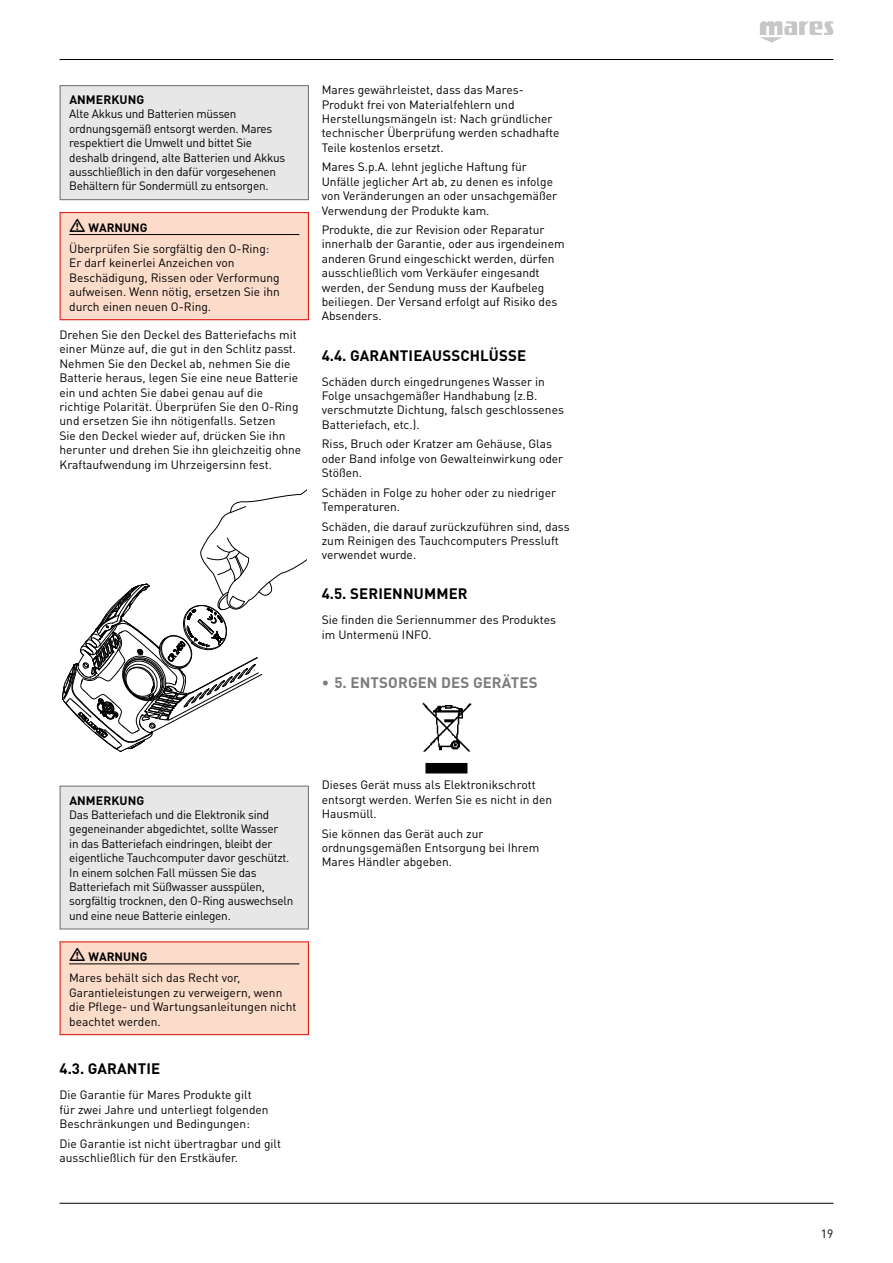
<style>
.page{position:relative;width:893px;height:1263px;background:#fff}
.page>*{position:absolute;margin:0;border:0;box-sizing:border-box;transform-origin:0 0}
.t1{font:700 15px "DIN Pro";letter-spacing:.01em;color:#000}
.t2{font:700 15px "DIN Pro";letter-spacing:.01em;color:#7b7c7e}
.t3{font:700 12.15px "DIN Pro";letter-spacing:.01em;color:#000}
.t4{font:12px/14.4px "DIN Pro";color:#000}
.t5{font:12px/14.4px "DIN Pro";letter-spacing:-.02em;color:#000}
.t6{font:700 12px "DIN Pro";color:#000}
</style>
<div class="page">
<hr style="left:60px;top:59px;width:773px;height:1px;background:#000">
<hr style="left:60px;top:1203px;width:773px;height:1px;background:#000">
<svg style="left:760px;top:21px;width:74px;height:22px"></svg>
<div style="left:60px;top:86px;width:248px;height:114px;background:#e7e7e8"></div>
<div style="left:60px;top:85px;width:249px;height:115px;border:1px solid #7b7c7e"></div>
<div style="left:60px;top:213px;width:248px;height:107px;background:#fbdbca"></div>
<hr style="left:69px;top:234px;width:230px;height:1px;background:#000">
<div style="left:60px;top:212px;width:249px;height:108px;border:1px solid #e32119"></div>
<svg style="left:62px;top:490px;width:244px;height:262px"></svg>
<div style="left:60px;top:786px;width:248px;height:143px;background:#e7e7e8"></div>
<div style="left:60px;top:785px;width:249px;height:144px;border:1px solid #7b7c7e"></div>
<div style="left:60px;top:942px;width:248px;height:92px;background:#fbdbca"></div>
<hr style="left:69px;top:964px;width:230px;height:1px;background:#000">
<div style="left:60px;top:941px;width:249px;height:94px;border:1px solid #e32119"></div>
<img style="left:422px;top:703px;width:50px;height:71px">
<p class="t3" style="left:69px;top:91px;width:77px">ANMERKUNG</p>
<p class="t5" style="left:69px;top:106px;width:218px">Alte Akkus und Batterien müssen ordnungsgemäß entsorgt werden. Mares respektiert die Umwelt und bittet Sie deshalb dringend, alte Batterien und Akkus ausschließlich in den dafür vorgesehenen Behältern für Sondermüll zu entsorgen.</p>
<p class="t6" style="left:89px;top:219px;width:60px">WARNUNG</p>
<p class="t4" style="left:69px;top:241px;width:212px">Überprüfen Sie sorgfältig den O-Ring:<br>Er darf keinerlei Anzeichen von Beschädigung, Rissen oder Verformung aufweisen. Wenn nötig, ersetzen Sie ihn durch einen neuen O-Ring.</p>
<p class="t4" style="left:60px;top:327px;width:243px">Drehen Sie den Deckel des Batteriefachs mit einer Münze auf, die gut in den Schlitz passt.<br>Nehmen Sie den Deckel ab, nehmen Sie die Batterie heraus, legen Sie eine neue Batterie ein und achten Sie dabei genau auf die richtige Polarität. Überprüfen Sie den O-Ring und ersetzen Sie ihn nötigenfalls. Setzen<br>Sie den Deckel wieder auf, drücken Sie ihn herunter und drehen Sie ihn gleichzeitig ohne Kraftaufwendung im Uhrzeigersinn fest.</p>
<p class="t4" style="left:322px;top:82px;width:239px">Mares gewährleistet, dass das Mares-Produkt frei von Materialfehlern und Herstellungsmängeln ist: Nach gründlicher technischer Überprüfung werden schadhafte Teile kostenlos ersetzt.</p>
<p class="t4" style="left:322px;top:159px;width:237px">Mares S.p.A. lehnt jegliche Haftung für Unfälle jeglicher Art ab, zu denen es infolge von Veränderungen an oder unsachgemäßer Verwendung der Produkte kam.</p>
<p class="t4" style="left:322px;top:222px;width:244px">Produkte, die zur Revision oder Reparatur innerhalb der Garantie, oder aus irgendeinem anderen Grund eingeschickt werden, dürfen ausschließlich vom Verkäufer eingesandt werden, der Sendung muss der Kaufbeleg beiliegen. Der Versand erfolgt auf Risiko des Absenders.</p>
<p class="t1" style="left:322px;top:345px;width:206px">4.4. GARANTIEAUSSCHLÜSSE</p>
<p class="t4" style="left:322px;top:374px;width:244px">Schäden durch eingedrungenes Wasser in Folge unsachgemäßer Handhabung (z.B. verschmutzte Dichtung, falsch geschlossenes Batteriefach, etc.).</p>
<p class="t4" style="left:322px;top:436px;width:243px">Riss, Bruch oder Kratzer am Gehäuse, Glas oder Band infolge von Gewalteinwirkung oder<br>Stößen.</p>
<p class="t4" style="left:322px;top:485px;width:236px">Schäden in Folge zu hoher oder zu niedriger<br>Temperaturen.</p>
<p class="t4" style="left:322px;top:518px;width:249px">Schäden, die darauf zurückzuführen sind, dass zum Reinigen des Tauchcomputers Pressluft verwendet wurde.</p>
<p class="t1" style="left:322px;top:584px;width:148px">4.5. SERIENNUMMER</p>
<p class="t4" style="left:322px;top:612px;width:236px">Sie finden die Seriennummer des Produktes im Untermenü INFO.</p>
<p class="t2" style="left:322px;top:672px;width:217px">• 5. ENTSORGEN DES GERÄTES</p>
<p class="t3" style="left:69px;top:792px;width:77px">ANMERKUNG</p>
<p class="t5" style="left:69px;top:807px;width:226px">Das Batteriefach und die Elektronik sind gegeneinander abgedichtet, sollte Wasser<br>in das Batteriefach eindringen, bleibt der eigentliche Tauchcomputer davor geschützt.<br>In einem solchen Fall müssen Sie das Batteriefach mit Süßwasser ausspülen, sorgfältig trocknen, den O-Ring auswechseln und eine neue Batterie einlegen.</p>
<p class="t6" style="left:89px;top:948px;width:60px">WARNUNG</p>
<p class="t4" style="left:69px;top:970px;width:229px">Mares behält sich das Recht vor, Garantieleistungen zu verweigern, wenn die Pflege- und Wartungsanleitungen nicht beachtet werden.</p>
<p class="t1" style="left:60px;top:1059px;width:102px">4.3. GARANTIE</p>
<p class="t4" style="left:60px;top:1087px;width:211px">Die Garantie für Mares Produkte gilt für zwei Jahre und unterliegt folgenden<br>Beschränkungen und Bedingungen:</p>
<p class="t4" style="left:60px;top:1136px;width:223px">Die Garantie ist nicht übertragbar und gilt ausschließlich für den Erstkäufer.</p>
<p class="t4" style="left:322px;top:777px;width:232px">Dieses Gerät muss als Elektronikschrott entsorgt werden. Werfen Sie es nicht in den<br>Hausmüll.</p>
<p class="t4" style="left:322px;top:826px;width:219px">Sie können das Gerät auch zur ordnungsgemäßen Entsorgung bei Ihrem<br>Mares Händler abgeben.</p>
<p class="t4" style="left:821px;top:1226px;width:14px">19</p>
</div>
